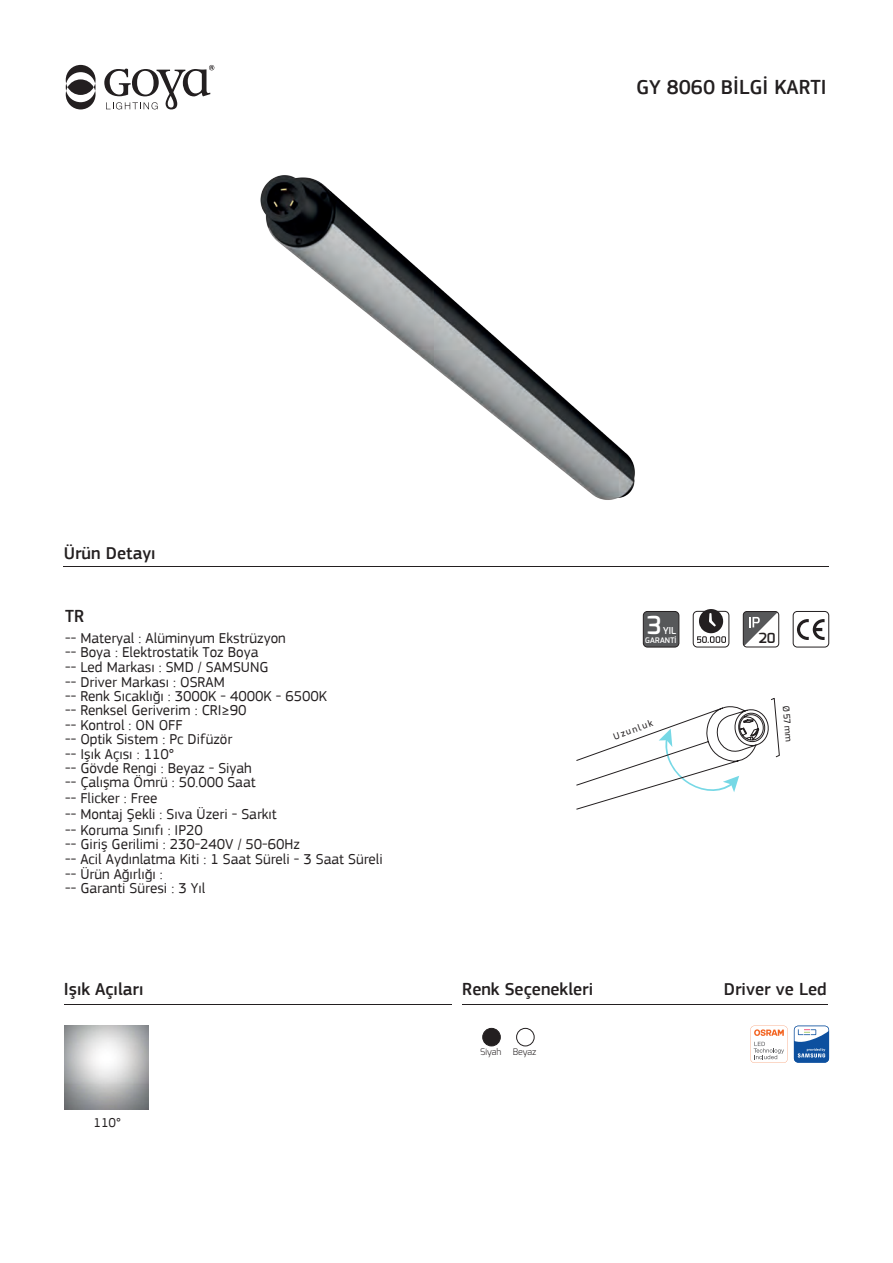
<style>
.page{position:relative;width:893px;height:1263px;background:#fff}
.page>*{position:absolute;margin:0;border:0;box-sizing:border-box;transform-origin:0 0}
.t1{font:600 24.9px "Exo";color:#fff}
.t2{font:500 21px "PF Square Sans Pro";color:#231f20}
.t3{font:500 18px "PF Square Sans Pro";color:#231f20}
.t4{font:15px/14.4px "PF Square Sans Pro";color:#231f20}
.t5{font:600 13.95px "Exo";color:#231f20}
.t6{font:13.5px "PF Square Sans Pro";color:#231f20}
.t7{font:600 9.45px "Exo";color:#fff}
.t8{font:300 9px "Exo";color:#231f20}
.t9{font:500 8.85px "Exo";color:#231f20}
.t10{font:600 7.65px "Exo";color:#fff}
</style>
<div class="page">
<hr style="left:64px;top:1004px;width:387px;height:1px;background:#231f20">
<hr style="left:64px;top:566px;width:765px;height:1px;background:#231f20">
<hr style="left:462px;top:1004px;width:366px;height:1px;background:#231f20">
<svg style="left:66px;top:65px;width:30px;height:44px"></svg>
<svg style="left:104px;top:65px;width:110px;height:44px"></svg>
<div style="left:516px;top:1028px;width:18px;height:18px;border:1px solid #231f20;border-radius:50%"></div>
<div style="left:483px;top:1028px;width:17px;height:18px;background:#231f20;border-radius:50%"></div>
<div style="left:482px;top:1028px;width:19px;height:18px;border:1px solid #231f20;border-radius:50%"></div>
<div style="left:793px;top:611px;width:36px;height:36px;border:1px solid #231f20;border-radius:4px"></div>
<svg style="left:797px;top:619px;width:28px;height:21px"></svg>
<div style="left:743px;top:611px;width:36px;height:36px;border:1px solid #231f20;border-radius:4px"></div>
<svg style="left:743px;top:611px;width:34px;height:35px"></svg>
<div style="left:643px;top:611px;width:36px;height:36px;background:#57585a;border-radius:4px"></div>
<div style="left:643px;top:611px;width:36px;height:36px;border:1px solid #231f20;border-radius:4px"></div>
<img style="left:64px;top:1025px;width:84px;height:85px">
<svg style="left:750px;top:1026px;width:38px;height:37px"></svg>
<svg style="left:794px;top:1026px;width:35px;height:37px"></svg>
<div style="left:693px;top:611px;width:36px;height:36px;border:1px solid #231f20;border-radius:4px"></div>
<svg style="left:697px;top:609px;width:29px;height:34px"></svg>
<svg style="left:576px;top:698px;width:204px;height:111px"></svg>
<img style="left:260px;top:175px;width:375px;height:325px">
<p class="t3" style="left:64px;top:543px;width:93px">Ürün Detayı</p>
<p class="t3" style="left:65px;top:606px;width:21px">TR</p>
<p class="t4" style="left:65px;top:631px;width:263px">-- Materyal : Alüminyum Ekstrüzyon<br>-- Boya : Elektrostatik Toz Boya<br>-- Led Markası : SMD / SAMSUNG<br>-- Driver Markası : OSRAM<br>-- Renk Sıcaklığı : 3000K - 4000K - 6500K -- Renksel Geriverim : CRI≥90<br>-- Kontrol : ON OFF<br>-- Optik Sistem : Pc Difüzör<br>-- Işık Açısı : 110°<br>-- Gövde Rengi : Beyaz - Siyah<br>-- Çalışma Ömrü : 50.000 Saat</p>
<p class="t4" style="left:65px;top:791px;width:319px;line-height:15px">-- Flicker : Free<br>-- Montaj Şekli : Sıva Üzeri - Sarkıt<br>-- Koruma Sınıfı : IP20<br>-- Giriş Gerilimi : 230-240V / 50-60Hz<br>-- Acil Aydınlatma Kiti : 1 Saat Süreli - 3 Saat Süreli -- Ürün Ağırlığı :<br>-- Garanti Süresi : 3 Yıl</p>
<h2 class="t2" style="left:636px;top:75px;width:192px">GY 8060 BİLGİ KARTI</h2>
<h1 class="t1" style="left:647px;top:609px;width:16px">3</h1>
<p class="t7" style="left:663px;top:624px;width:15px">YIL</p>
<p class="t10" style="left:645px;top:635px;width:33px">GARANTİ</p>
<p class="t5" style="left:759px;top:629px;width:19px">20</p>
<p class="t9" style="left:612px;top:731px;width:43px;rotate:-20deg">Uzunluk</p>
<p class="t9" style="left:792px;top:705px;width:38px;rotate:85deg">Ø 57 mm</p>
<p class="t3" style="left:64px;top:979px;width:81px">Işık Açıları</p>
<p class="t3" style="left:462px;top:979px;width:132px">Renk Seçenekleri</p>
<p class="t3" style="left:724px;top:979px;width:104px">Driver ve Led</p>
<p class="t6" style="left:94px;top:1115px;width:29px">110°</p>
<p class="t8" style="left:480px;top:1046px;width:23px">Siyah</p>
<p class="t8" style="left:513px;top:1046px;width:25px">Beyaz</p>
</div>
